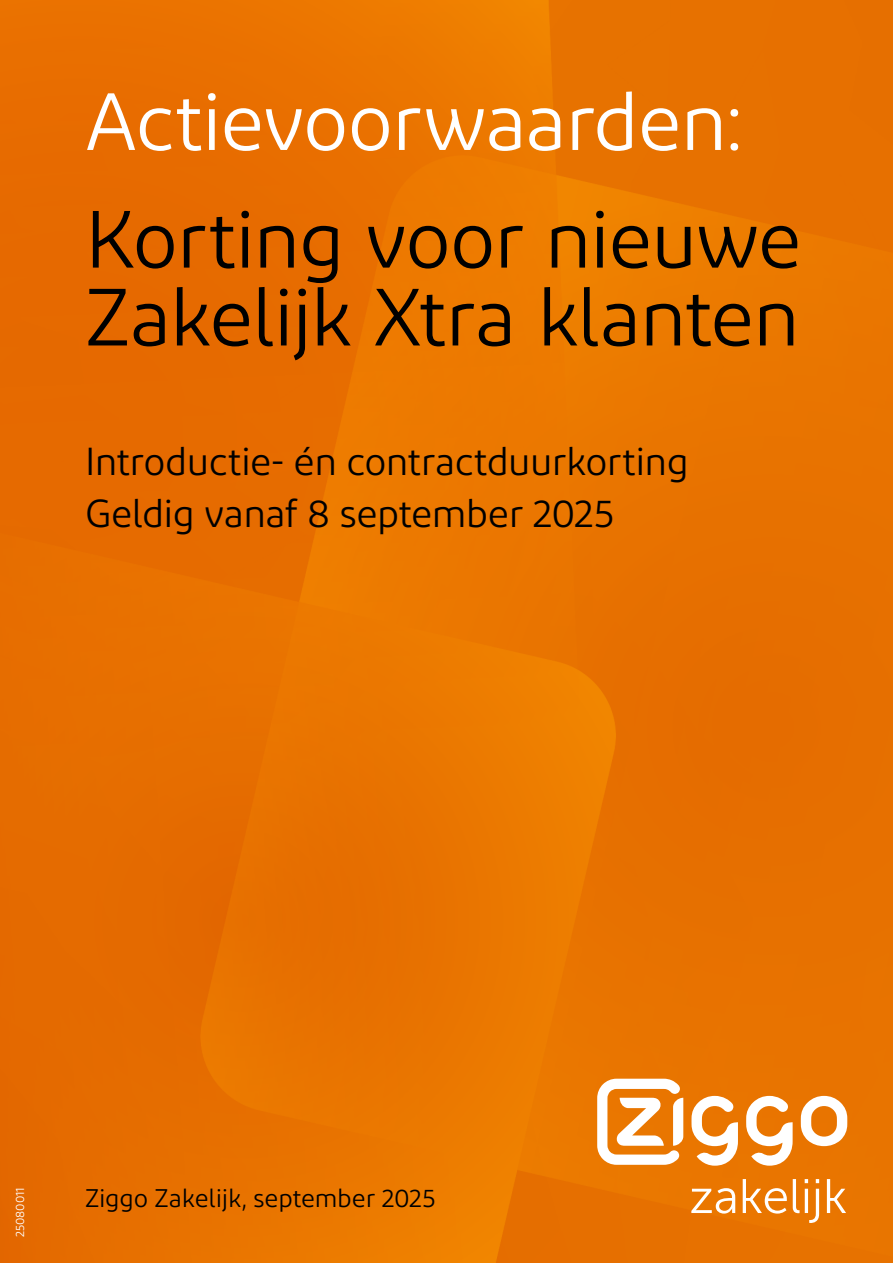
<style>
.page{position:relative;width:893px;height:1263px;background:#fff}
.page>*{position:absolute;margin:0;border:0;box-sizing:border-box;transform-origin:0 0}
.H1-Voorblad_heading_wit{font:80.85px "Diodrum";letter-spacing:-.02em;color:#000}
.H1-Voorblad_heading_wit-2{font:80.85px "Diodrum";letter-spacing:-.02em;color:#fff}
.H1-Voorblad_heading_wit-3{font:39px "Diodrum";letter-spacing:-.015em;color:#000}
.P-Datum_Jaar_Voorblad{font:25.5px "Diodrum";letter-spacing:-.005em;color:#000}
.t1{font:12px "Diodrum";color:#fff}
</style>
<div class="page">
<img style="left:0;top:0;width:893px;height:1263px">
<svg style="left:597px;top:1079px;width:250px;height:87px"></svg>
<svg style="left:691px;top:1188px;width:44px;height:25px"></svg>
<svg style="left:743px;top:1179px;width:44px;height:34px"></svg>
<svg style="left:793px;top:1179px;width:6px;height:34px"></svg>
<svg style="left:805px;top:1179px;width:14px;height:44px"></svg>
<svg style="left:827px;top:1179px;width:19px;height:34px"></svg>
<h1 class="H1-Voorblad_heading_wit-2" style="left:85px;top:73px;width:661px">Actievoorwaarden:</h1>
<h1 class="H1-Voorblad_heading_wit" style="left:85px;top:190px;width:718px">Korting voor nieuwe</h1>
<h1 class="H1-Voorblad_heading_wit" style="left:85px;top:268px;width:716px">Zakelijk Xtra klanten</h1>
<h1 class="H1-Voorblad_heading_wit-3" style="left:85px;top:438px;width:605px">Introductie- én contractduurkorting</h1>
<h1 class="H1-Voorblad_heading_wit-3" style="left:85px;top:489px;width:531px">Geldig vanaf 8 september 2025</h1>
<p class="t1" style="left:13px;top:1237px;width:51px;rotate:-90deg">25080011</p>
<p class="P-Datum_Jaar_Voorblad" style="left:85px;top:1182px;width:352px">Ziggo Zakelijk, september 2025</p>
</div>
